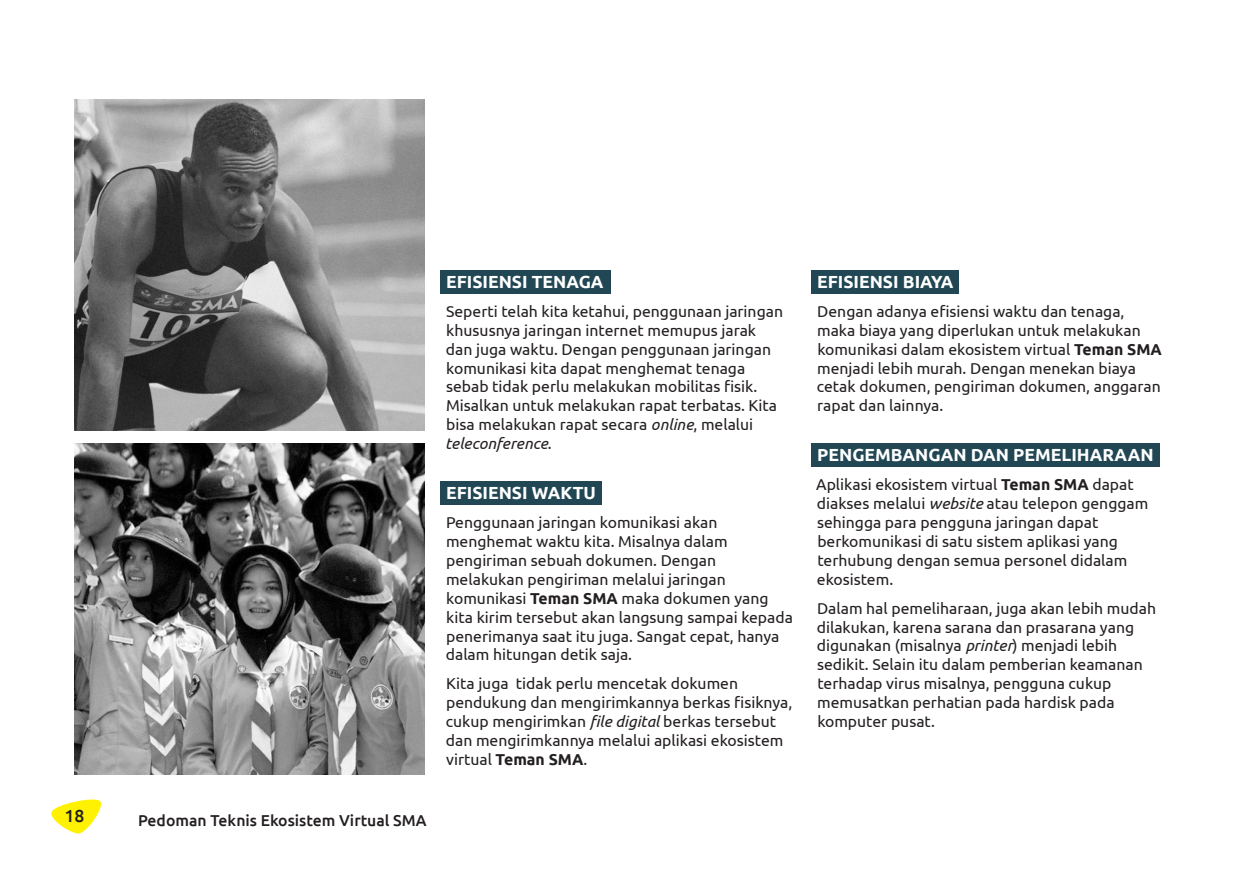
<style>
.page{position:relative;width:1241px;height:874px;background:#fff}
.page>*{position:absolute;margin:0;border:0;box-sizing:border-box;transform-origin:0 0}
.t1{font:700 17.5px "Ubuntu";color:#fff}
.t2{font:500 17.5px "Ubuntu";color:#231f20}
.t3{font:15.75px/18.9px "Ubuntu";color:#231f20}
.t4{font:500 15.75px "Ubuntu";color:#231f20}
.s1{font-style:italic}
.s2{font-weight:700}
</style>
<div class="page">
<svg style="left:51px;top:799px;width:50px;height:34px"></svg>
<div style="left:440px;top:270px;width:170px;height:24px;background:#214754"></div>
<div style="left:440px;top:480px;width:162px;height:24px;background:#214754"></div>
<div style="left:811px;top:270px;width:147px;height:24px;background:#214754"></div>
<div style="left:811px;top:443px;width:348px;height:24px;background:#214754"></div>
<img style="left:74px;top:99px;width:350px;height:331px">
<img style="left:74px;top:443px;width:350px;height:331px">
<p class="t2" style="left:64px;top:804px;width:21px">18</p>
<p class="t4" style="left:138px;top:810px;width:290px">Pedoman Teknis Ekosistem Virtual SMA</p>
<p class="t1" style="left:446px;top:271px;width:159px">EFISIENSI TENAGA</p>
<p class="t3" style="left:445px;top:301px;width:339px">Seperti telah kita ketahui, penggunaan jaringan khususnya jaringan internet memupus jarak dan juga waktu. Dengan penggunaan jaringan komunikasi kita dapat menghemat tenaga sebab tidak perlu melakukan mobilitas fisik.<br>Misalkan untuk melakukan rapat terbatas. Kita bisa melakukan rapat secara <span class="s1">online</span>, melalui <span class="s1">teleconference</span>.</p>
<p class="t1" style="left:446px;top:482px;width:151px">EFISIENSI WAKTU</p>
<p class="t3" style="left:446px;top:512px;width:348px">Penggunaan jaringan komunikasi akan menghemat waktu kita. Misalnya dalam pengiriman sebuah dokumen. Dengan melakukan pengiriman melalui jaringan komunikasi <span class="s2">Teman SMA</span> maka dokumen yang kita kirim tersebut akan langsung sampai kepada penerimanya saat itu juga. Sangat cepat, hanya dalam hitungan detik saja.</p>
<p class="t3" style="left:446px;top:673px;width:348px">Kita juga tidak perlu mencetak dokumen pendukung dan mengirimkannya berkas fisiknya, cukup mengirimkan <span class="s1">file digital</span> berkas tersebut dan mengirimkannya melalui aplikasi ekosistem virtual <span class="s2">Teman SMA</span>.</p>
<p class="t1" style="left:817px;top:271px;width:138px">EFISIENSI BIAYA</p>
<p class="t3" style="left:816px;top:301px;width:346px">Dengan adanya efisiensi waktu dan tenaga, maka biaya yang diperlukan untuk melakukan komunikasi dalam ekosistem virtual <span class="s2">Teman SMA </span>menjadi lebih murah. Dengan menekan biaya cetak dokumen, pengiriman dokumen, anggaran rapat dan lainnya.</p>
<p class="t1" style="left:817px;top:444px;width:338px">PENGEMBANGAN DAN PEMELIHARAAN</p>
<p class="t3" style="left:816px;top:474px;width:333px">Aplikasi ekosistem virtual <span class="s2">Teman SMA</span> dapat diakses melalui <span class="s1">website</span> atau telepon genggam sehingga para pengguna jaringan dapat berkomunikasi di satu sistem aplikasi yang terhubung dengan semua personel didalam ekosistem.</p>
<p class="t3" style="left:816px;top:597px;width:340px">Dalam hal pemeliharaan, juga akan lebih mudah dilakukan, karena sarana dan prasarana yang digunakan (misalnya <span class="s1">printer</span>) menjadi lebih sedikit. Selain itu dalam pemberian keamanan terhadap virus misalnya, pengguna cukup memusatkan perhatian pada hardisk pada komputer pusat.</p>
</div>
